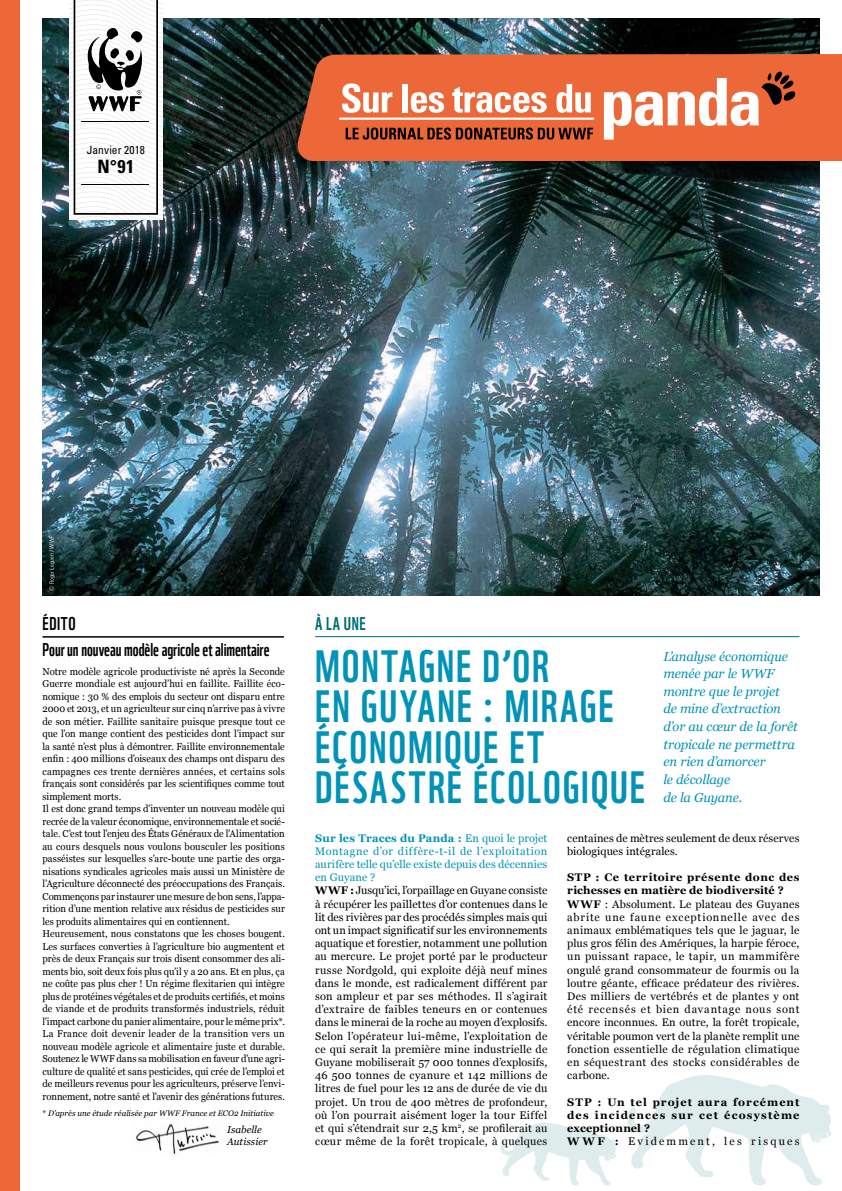
<style>
.page{position:relative;width:842px;height:1191px;background:#fff}
.page>*{position:absolute;margin:0;border:0;box-sizing:border-box;transform-origin:0 0}
.t1{font:44px/40px "WWF";letter-spacing:.04em;color:#0093b7}
.t2{font:700 condensed 18.4px "Univers";color:#000}
.t3{font:18px "WWF";letter-spacing:-.005em;color:#000;scale:.96 1}
.t4{font:18px "WWF";color:#006d73}
.t5{font:18px "WWF";letter-spacing:-.005em;color:#000}
.t6{font:italic 13px/17.6px "Georgia";letter-spacing:-.01em;color:#0093b7}
.t7{font:condensed 11.5px "Univers";letter-spacing:.005em;color:#000}
.t8{font:11px/13.2px "Georgia";letter-spacing:.015em;color:#000}
.t9{font:700 11px/13.2px "Georgia";letter-spacing:.095em;color:#000}
.t10{font:10px/12.5px "Georgia";color:#000;scale:.95 1}
.t11{font:italic 10px/12px "Georgia";color:#000}
.t12{font:italic 8px "Georgia";letter-spacing:.005em;color:#000}
.t13{font:300 condensed 6px "Univers";letter-spacing:.025em;color:#fff}
.s1{font-style:normal}
.s2{font-weight:700;color:#0093b7}
.s3{color:#0093b7}
.s4{font-weight:700}
.s5{font-weight:400}
</style>
<div class="page">
<img style="left:43px;top:18px;width:776px;height:577px">
<img style="left:136px;top:1124px;width:83px;height:31px">
<svg style="left:627px;top:1075px;width:204px;height:110px"></svg>
<svg style="left:500px;top:1122px;width:116px;height:63px"></svg>
<div style="left:298px;top:54px;width:544px;height:107px;background:#ec6839"></div>
<svg style="left:342px;top:83px;width:50px;height:30px"></svg>
<div style="left:402px;top:84px;width:6px;height:28px;background:#fff"></div>
<svg style="left:411px;top:92px;width:33px;height:21px"></svg>
<svg style="left:452px;top:87px;width:95px;height:26px"></svg>
<svg style="left:556px;top:84px;width:35px;height:29px"></svg>
<svg style="left:346px;top:127px;width:247px;height:13px;background:#82391f"></svg>
<svg style="left:604px;top:67px;width:194px;height:73px"></svg>
<hr style="left:339px;top:118px;width:255px;height:2px;background:#fff">
<hr style="left:43px;top:636px;width:241px;height:1px;background:#000">
<hr style="left:315px;top:636px;width:484px;height:1px;background:#006d73">
<div style="left:0;top:0;width:20px;height:1191px;background:#ec6839"></div>
<svg style="left:69px;top:0;width:94px;height:219px"></svg>
<p class="t7" style="left:87px;top:142px;width:60px">Janvier 2018</p>
<h2 class="t2" style="left:98px;top:156px;width:38px">n°91</h2>
<p class="t13" style="left:48px;top:590px;width:56px;rotate:-90deg">© Roger Leguen / WWF</p>
<h3 class="t5" style="left:43px;top:609px;width:35px">ÉDITO</h3>
<h3 class="t4" style="left:315px;top:609px;width:52px">À LA UNE</h3>
<h3 class="t3" style="left:43px;top:636px;width:238px">POUR UN NOUVEAU MODÈLE AGRICOLE ET ALIMENTAIRE</h3>
<p class="t10" style="left:43px;top:665px;width:257px">Notre modèle agricole productiviste né après la Seconde Guerre mondiale est aujourd’hui en faillite. Faillite éco&shy;nomique : 30 % des emplois du secteur ont disparu entre 2000 et 2013, et un agriculteur sur cinq n’arrive pas à vivre de son métier. Faillite sanitaire puisque presque tout ce que l’on mange contient des pesticides dont l’impact sur la santé n’est plus à démontrer. Faillite environnementale enfin : 400 millions d’oiseaux des champs ont disparu des campagnes ces trente dernières années, et certains sols français sont considérés par les scientifiques comme tout simplement morts.<br>Il est donc grand temps d’inventer un nouveau modèle qui recrée de la valeur économique, environnementale et socié&shy;tale. C’est tout l’enjeu des États Généraux de l’Alimentation au cours desquels nous voulons bousculer les positions passéistes sur lesquelles s’arc-boute une partie des orga&shy;nisations syndicales agricoles mais aussi un Ministère de l’Agriculture déconnecté des préoccupations des Français.<br>Commençons par instaurer une mesure de bon sens, l’appa&shy;rition d’une mention relative aux résidus de pesticides sur les produits alimentaires qui en contiennent.<br>Heureusement, nous constatons que les choses bougent.<br>Les surfaces converties à l’agriculture bio augmentent et près de deux Français sur trois disent consommer des ali&shy;ments bio, soit deux fois plus qu’il y a 20 ans. Et en plus, ça ne coûte pas plus cher ! Un régime flexitarien qui intègre plus de protéines végétales et de produits certifiés, et moins de viande et de produits transformés industriels, réduit l’impact carbone du panier alimentaire, pour le même prix*.<br>La France doit devenir leader de la transition vers un nouveau modèle agricole et alimentaire juste et durable.<br>Soutenez le WWF dans sa mobilisation en faveur d’une agri&shy;culture de qualité et sans pesticides, qui crée de l’emploi et de meilleurs revenus pour les agriculteurs, préserve l’envi&shy;ronnement, notre santé et l’avenir des générations futures.</p>
<p class="t12" style="left:43px;top:1108px;width:233px"><span class="s1">*</span> D’après une étude réalisée par WWF France et ECO2 Initiative</p>
<p class="t11" style="left:227px;top:1123px;width:42px">Isabelle<br>Autissier</p>
<h1 class="t1" style="left:315px;top:642px;width:331px">MONTAGNE D’OR<br>EN GUYANE : MIRAGE<br>ÉCONOMIQUE ET<br>DÉSASTRE ÉCOLOGIQUE</h1>
<h3 class="t6" style="left:663px;top:647px;width:136px">L’analyse économique menée par le WWF montre que le projet<br>de mine d’extraction d’or au cœur de la forêt tropicale ne permettra en rien d’amorcer<br>le décollage<br>de la Guyane.</h3>
<p class="t8" style="left:315px;top:831px;width:234px"><span class="s2">Sur les Traces du Panda :</span> <span class="s3">En quoi le projet Montagne d’or diffère-t-il de l’exploitation aurifère telle qu’elle existe depuis des décennies en Guyane ?<br></span><span class="s4">WWF :</span> Jusqu’ici, l’orpaillage en Guyane consiste à récupérer les paillettes d’or contenues dans le lit des rivières par des procédés simples mais qui ont un impact significatif sur les environnements aquatique et forestier, notamment une pollution au mercure. Le projet porté par le producteur russe Nordgold, qui exploite déjà neuf mines dans le monde, est radicalement différent par son ampleur et par ses méthodes. Il s’agirait d’extraire de faibles teneurs en or contenues dans le minerai de la roche au moyen d’explosifs.<br>Selon l’opérateur lui-même, l’exploitation de ce qui serait la première mine industrielle de Guyane mobiliserait 57 000 tonnes d’explosifs, 46 500 tonnes de cyanure et 142 millions de litres de fuel pour les 12 ans de durée de vie du projet. Un trou de 400 mètres de profondeur, où l’on pourrait aisément loger la tour Eiffel et qui s’étendrait sur 2,5 km<sup>2</sup>, se profilerait au cœur même de la forêt tropicale, à quelques</p>
<p class="t8" style="left:567px;top:831px;width:234px">centaines de mètres seulement de deux réserves biologiques intégrales.</p>
<p class="t8" style="left:567px;top:870px;width:234px"><span class="s4">STP : Ce territoire présente donc des richesses en matière de biodiversité ?<br>WWF</span> : Absolument. Le plateau des Guyanes abrite une faune exceptionnelle avec des animaux emblématiques tels que le jaguar, le plus gros félin des Amériques, la harpie féroce, un puissant rapace, le tapir, un mammifère ongulé grand consommateur de fourmis ou la loutre géante, efficace prédateur des rivières.<br>Des milliers de vertébrés et de plantes y ont été recensés et bien davantage nous sont encore inconnues. En outre, la forêt tropicale, véritable poumon vert de la planète remplit une fonction essentielle de régulation climatique en séquestrant des stocks considérables de carbone.</p>
<p class="t9" style="left:567px;top:1095px;width:234px">STP : Un tel projet aura forcément des incidences sur cet écosystème exceptionnel ?<br>WWF : <span class="s5">Evidemment, les risques</span></p>
</div>
